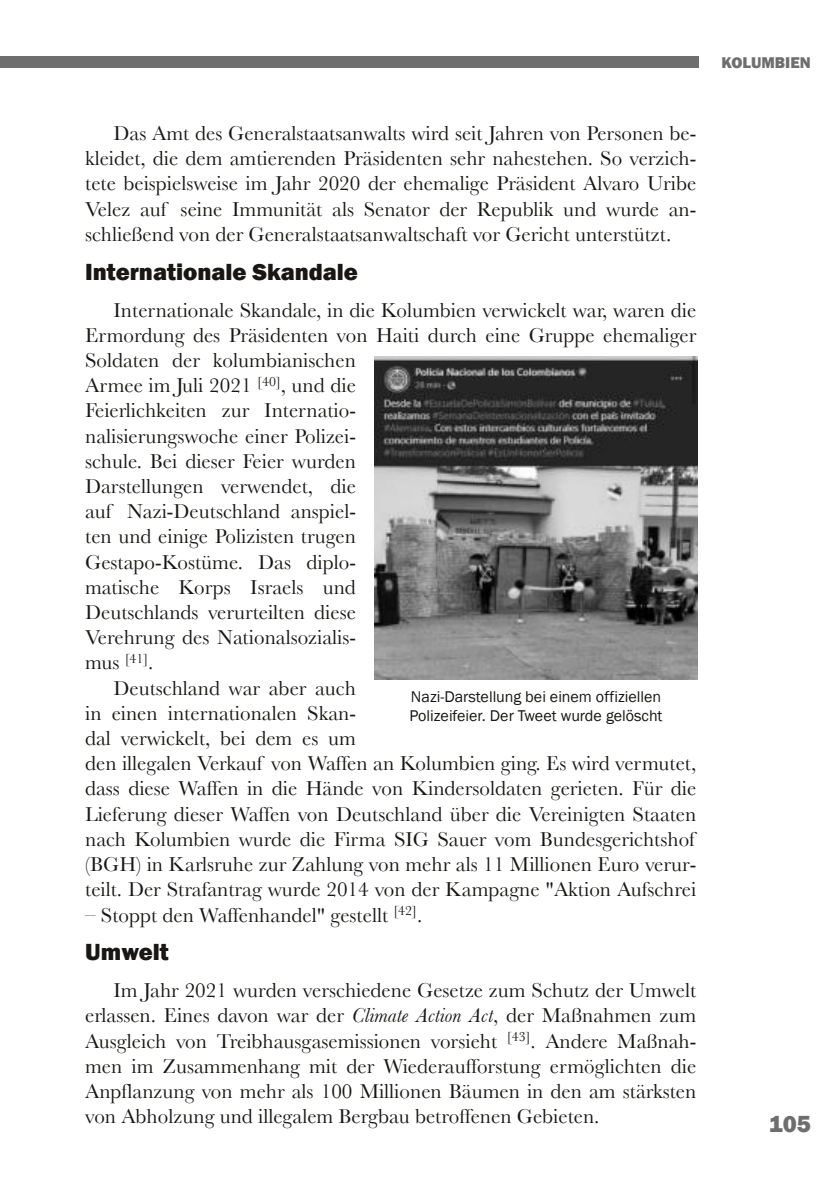
<style>
.page{position:relative;width:840px;height:1191px;background:#fff}
.page>*{position:absolute;margin:0;border:0;box-sizing:border-box;transform-origin:0 0}
.t1{font:800 24px "Franklin Gothic";letter-spacing:-.005em;color:#181715}
.t2{font:800 24px "Franklin Gothic";color:#6f6e6e}
.t3{font:21px/25.2px "Baskerville";color:#181715;text-align:justify}
.t4{font:16px/19.2px "Franklin Gothic";color:#181715}
.t5{font:800 16px "Franklin Gothic";color:#6f6e6e}
.s1{font-style:italic}
</style>
<div class="page">
<div style="left:0;top:57px;width:697px;height:11px;background:#6f6e6e"></div>
<img style="left:374px;top:356px;width:323px;height:323px">
<p class="t3" style="left:85px;top:121px;width:612px;text-indent:28px">Das Amt des Generalstaatsanwalts wird seit Jahren von Personen be&shy;kleidet, die dem amtierenden Präsidenten sehr nahestehen. So verzich&shy;tete beispielsweise im Jahr 2020 der ehemalige Präsident Alvaro Uribe Velez auf seine Immunität als Senator der Republik und wurde an&shy;schließend von der Generalstaatsanwaltschaft vor Gericht unterstützt.</p>
<p class="t1" style="left:85px;top:258px;width:274px">Internationale Skandale</p>
<p class="t3" style="left:113px;top:297px;width:584px">Internationale Skandale, in die Kolumbien verwickelt war, waren die</p>
<p class="t3" style="left:85px;top:322px;width:612px">Ermordung des Präsidenten von Haiti durch eine Gruppe ehemaliger</p>
<p class="t3" style="left:85px;top:347px;width:272px">Soldaten der kolumbianischen</p>
<p class="t3" style="left:85px;top:373px;width:272px">Armee im Juli 2021 <sup>[40]</sup>, und die</p>
<p class="t3" style="left:85px;top:398px;width:272px">Feierlichkeiten zur Internatio-</p>
<p class="t3" style="left:85px;top:423px;width:272px">nalisierungswoche einer Polizei-</p>
<p class="t3" style="left:85px;top:448px;width:272px">schule. Bei dieser Feier wurden</p>
<p class="t3" style="left:85px;top:473px;width:272px">Darstellungen verwendet, die</p>
<p class="t3" style="left:85px;top:499px;width:272px">auf Nazi-Deutschland anspiel-</p>
<p class="t3" style="left:85px;top:524px;width:272px">ten und einige Polizisten trugen</p>
<p class="t3" style="left:85px;top:549px;width:272px">Gestapo-Kostüme. Das diplo-</p>
<p class="t3" style="left:85px;top:574px;width:272px">matische Korps Israels und</p>
<p class="t3" style="left:85px;top:599px;width:272px">Deutschlands verurteilten diese</p>
<p class="t3" style="left:85px;top:625px;width:272px">Verehrung des Nationalsozialis-</p>
<p class="t3" style="left:85px;top:650px;width:70px">mus <sup>[41]</sup>.</p>
<p class="t3" style="left:113px;top:675px;width:244px">Deutschland war aber auch</p>
<p class="t3" style="left:85px;top:700px;width:272px">in einen internationalen Skan-</p>
<p class="t3" style="left:85px;top:725px;width:272px">dal verwickelt, bei dem es um</p>
<p class="t3" style="left:85px;top:751px;width:612px">den illegalen Verkauf von Waffen an Kolumbien ging. Es wird vermutet,</p>
<p class="t3" style="left:85px;top:776px;width:612px">dass diese Waffen in die Hände von Kindersoldaten gerieten. Für die</p>
<p class="t3" style="left:85px;top:801px;width:612px">Lieferung dieser Waffen von Deutschland über die Vereinigten Staaten</p>
<p class="t3" style="left:85px;top:826px;width:611px">nach Kolumbien wurde die Firma SIG Sauer vom Bundesgerichtshof</p>
<p class="t3" style="left:85px;top:851px;width:612px">(BGH) in Karlsruhe zur Zahlung von mehr als 11 Millionen Euro verur-</p>
<p class="t3" style="left:85px;top:877px;width:612px">teilt. Der Strafantrag wurde 2014 von der Kampagne "Aktion Aufschrei</p>
<p class="t3" style="left:85px;top:902px;width:338px">– Stoppt den Waffenhandel" gestellt <sup>[42]</sup>.</p>
<p class="t1" style="left:85px;top:938px;width:85px">Umwelt</p>
<p class="t3" style="left:85px;top:977px;width:612px;text-indent:28px">Im Jahr 2021 wurden verschiedene Gesetze zum Schutz der Umwelt erlassen. Eines davon war der <span class="s1">Climate Action Act</span>, der Maßnahmen zum Ausgleich von Treibhausgasemissionen vorsieht <sup>[43]</sup>. Andere Maßnah&shy;men im Zusammenhang mit der Wiederaufforstung ermöglichten die Anpflanzung von mehr als 100 Millionen Bäumen in den am stärksten von Abholzung und illegalem Bergbau betroffenen Gebieten.</p>
<p class="t4" style="left:409px;top:687px;width:254px">Nazi-Darstellung bei einem offiziellen<br>Polizeifeier. Der Tweet wurde gelöscht</p>
<p class="t5" style="left:721px;top:53px;width:91px">KOLUMBIEN</p>
<p class="t2" style="left:768px;top:1110px;width:43px">105</p>
</div>
